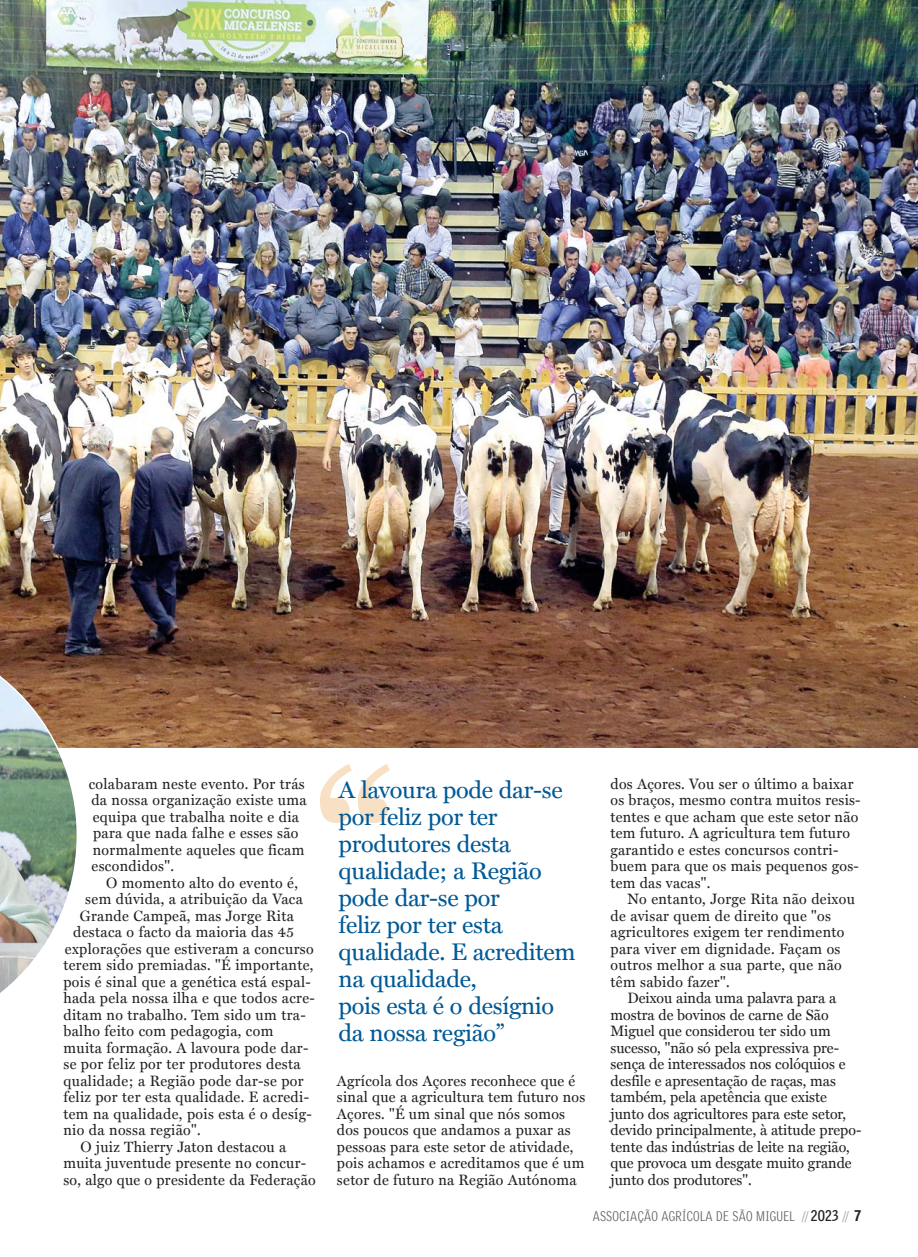
<style>
.page{position:relative;width:918px;height:1257px;background:#fff}
.page>*{position:absolute;margin:0;border:0;box-sizing:border-box;transform-origin:0 0}
.t1{font:225px "Miller Text";color:#f8e0c5}
.t2{font:24px/27px "Miller Text";letter-spacing:-.01em;color:#005996}
.t3{font:15px/16.5px "Miller Text";letter-spacing:.02em;color:#231f20;scale:.96 1}
.t4{font:15px "Miller Text";color:#231f20;scale:.96 1}
.t5{font:300 13.5px "Griffith Gothic Cond";letter-spacing:.025em;color:#58595b}
.s1{color:#939598}
.s2{font-weight:700;font-size:15px;color:#231f20}
.s3{font-weight:900;font-size:15px;color:#231f20}
</style>
<div class="page">
<img style="left:0;top:0;width:918px;height:748px">
<img style="left:0;top:633px;width:78px;height:360px">
<p class="t1" style="left:315px;top:720px;width:81px">“</p>
<p class="t3" style="left:89px;top:775px;width:227px">colabaram neste evento. Por trás</p>
<p class="t3" style="left:91px;top:792px;width:226px">da nossa organização existe uma</p>
<p class="t3" style="left:93px;top:808px;width:216px">equipa que trabalha noite e dia</p>
<p class="t3" style="left:93px;top:825px;width:216px">para que nada falhe e esses são</p>
<p class="t3" style="left:93px;top:841px;width:222px">normalmente aqueles que ficam</p>
<p class="t3" style="left:92px;top:858px;width:87px">escondidos".</p>
<p class="t3" style="left:106px;top:874px;width:201px">O momento alto do evento é,</p>
<p class="t3" style="left:85px;top:891px;width:228px">sem dúvida, a atribuição da Vaca</p>
<p class="t3" style="left:80px;top:907px;width:224px">Grande Campeã, mas Jorge Rita</p>
<p class="t3" style="left:73px;top:924px;width:231px">destaca o facto da maioria das 45</p>
<p class="t3" style="left:65px;top:940px;width:261px">explorações que estiveram a concurso</p>
<p class="t3" style="left:63px;top:957px;width:262px">terem sido premiadas. "É importante,</p>
<p class="t3" style="left:63px;top:973px;width:259px">pois é sinal que a genética está espal-</p>
<p class="t3" style="left:63px;top:990px;width:263px">hada pela nossa ilha e que todos acre-</p>
<p class="t3" style="left:63px;top:1006px;width:254px">ditam no trabalho. Tem sido um tra-</p>
<p class="t3" style="left:63px;top:1023px;width:220px">balho feito com pedagogia, com</p>
<p class="t3" style="left:63px;top:1039px;width:257px">muita formação. A lavoura pode dar-</p>
<p class="t3" style="left:63px;top:1056px;width:249px">se por feliz por ter produtores desta</p>
<p class="t3" style="left:63px;top:1072px;width:252px">qualidade; a Região pode dar-se por</p>
<p class="t3" style="left:63px;top:1089px;width:257px">feliz por ter esta qualidade. E acredi-</p>
<p class="t3" style="left:63px;top:1105px;width:260px">tem na qualidade, pois esta é o desíg-</p>
<p class="t3" style="left:63px;top:1122px;width:145px">nio da nossa região".</p>
<p class="t3" style="left:80px;top:1138px;width:216px">O juiz Thierry Jaton destacou a</p>
<p class="t3" style="left:63px;top:1155px;width:254px">muita juventude presente no concur-</p>
<p class="t3" style="left:63px;top:1171px;width:264px">so, algo que o presidente da Federação</p>
<p class="t2" style="left:339px;top:776px;width:239px">A lavoura pode dar-se por feliz por ter produtores desta qualidade; a Região pode dar-se por<br>feliz por ter esta qualidade. E acreditem na qualidade,<br>pois esta é o desígnio da nossa região”</p>
<p class="t3" style="left:337px;top:1072px;width:260px">Agrícola dos Açores reconhece que é sinal que a agricultura tem futuro nos Açores. "É um sinal que nós somos dos poucos que andamos a puxar as pessoas para este setor de atividade, pois achamos e acreditamos que é um setor de futuro na Região Autónoma</p>
<p class="t3" style="left:611px;top:775px;width:255px">dos Açores. Vou ser o último a baixar</p>
<p class="t3" style="left:611px;top:792px;width:262px">os braços, mesmo contra muitos resis-</p>
<p class="t3" style="left:611px;top:808px;width:260px">tentes e que acham que este setor não</p>
<p class="t3" style="left:611px;top:825px;width:251px">tem futuro. A agricultura tem futuro</p>
<p class="t3" style="left:611px;top:841px;width:239px">garantido e estes concursos contri-</p>
<p class="t3" style="left:611px;top:858px;width:260px">buem para que os mais pequenos gos-</p>
<p class="t3" style="left:611px;top:874px;width:105px">tem das vacas".</p>
<p class="t3" style="left:628px;top:891px;width:238px">No entanto, Jorge Rita não deixou</p>
<p class="t3" style="left:611px;top:907px;width:231px">de avisar quem de direito que "os</p>
<p class="t3" style="left:611px;top:924px;width:245px">agricultores exigem ter rendimento</p>
<p class="t3" style="left:611px;top:940px;width:241px">para viver em dignidade. Façam os</p>
<p class="t3" style="left:611px;top:957px;width:242px">outros melhor a sua parte, que não</p>
<p class="t3" style="left:611px;top:973px;width:126px">têm sabido fazer".</p>
<p class="t4" style="left:628px;top:989px;width:219px">Deixou ainda uma palavra para a</p>
<p class="t4" style="left:611px;top:1006px;width:229px">mostra de bovinos de carne de São</p>
<p class="t4" style="left:611px;top:1022px;width:231px">Miguel que considerou ter sido um</p>
<p class="t4" style="left:611px;top:1039px;width:240px">sucesso, "não só pela expressiva pre-</p>
<p class="t4" style="left:611px;top:1055px;width:246px">sença de interessados nos colóquios e</p>
<p class="t4" style="left:611px;top:1072px;width:236px">desfile e apresentação de raças, mas</p>
<p class="t4" style="left:611px;top:1088px;width:227px">também, pela apetência que existe</p>
<p class="t4" style="left:611px;top:1105px;width:247px">junto dos agricultores para este setor,</p>
<p class="t4" style="left:611px;top:1121px;width:263px">devido principalmente, à atitude prepo-</p>
<p class="t4" style="left:611px;top:1138px;width:251px">tente das indústrias de leite na região,</p>
<p class="t4" style="left:611px;top:1154px;width:253px">que provoca um desgate muito grande</p>
<p class="t4" style="left:611px;top:1171px;width:149px">junto dos produtores".</p>
<p class="t5" style="left:593px;top:1209px;width:270px">ASSOCIAÇÃO AGRÍCOLA DE SÃO MIGUEL <span class="s1">//</span> <span class="s2">2023</span> <span class="s1">//</span> <span class="s3">7</span></p>
</div>
